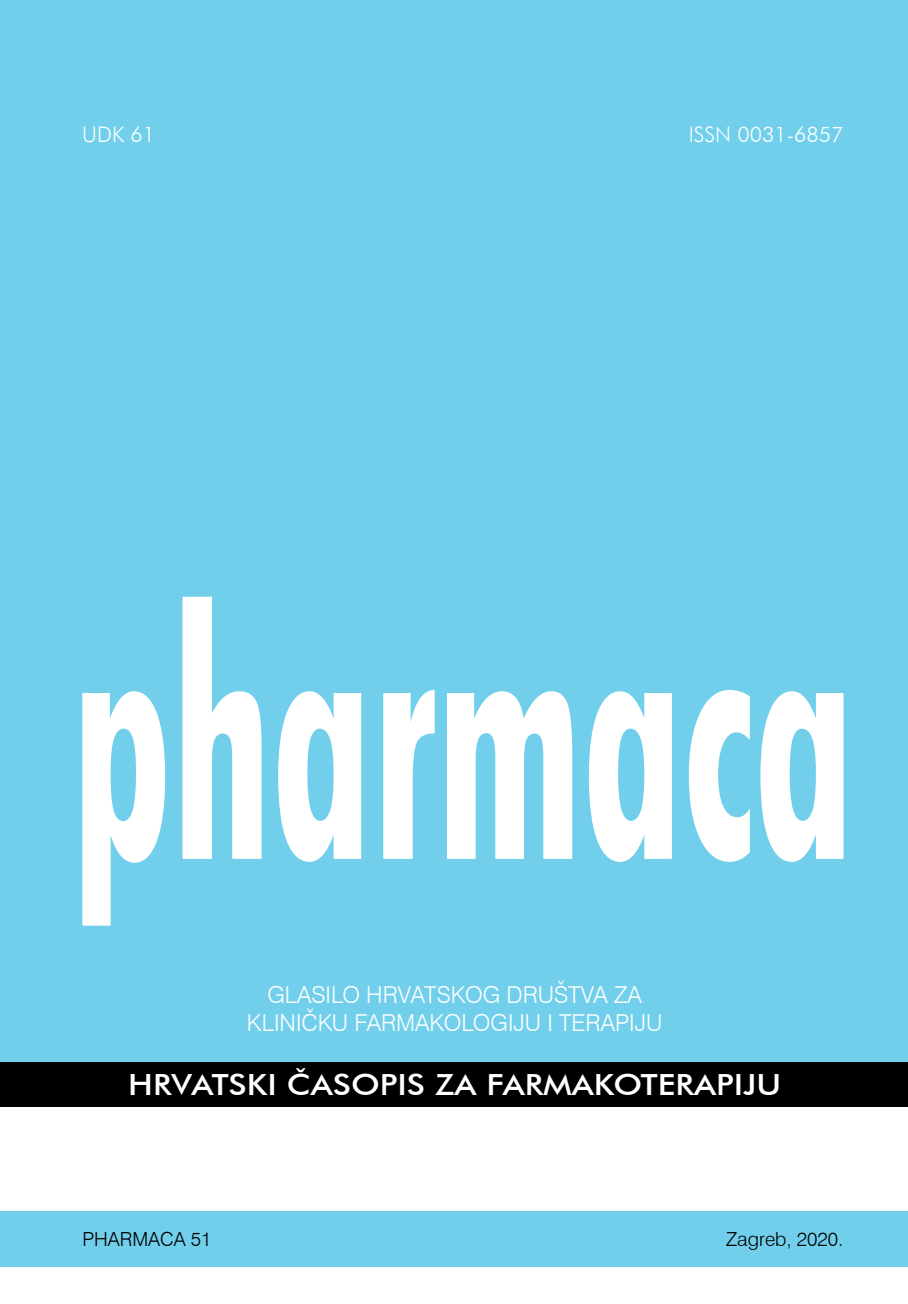
<style>
.page{position:relative;width:908px;height:1304px;background:#fff}
.page>*{position:absolute;margin:0;border:0;box-sizing:border-box;transform-origin:0 0}
.t1{font:500 29.2px "Futura BT";color:#fff;scale:1.14 1}
.t2{font:300 23.4px/28px "Swiss 721 BT";color:#fff;text-align:center}
.t3{font:300 21.4px "Futura BT";color:#fff}
.t4{font:300 19.4px "Swiss 721 BT";color:#000}
</style>
<div class="page">
<div style="left:0;top:0;width:907px;height:1062px;background:#71cfeb"></div>
<div style="left:0;top:1211px;width:907px;height:55px;background:#71cfeb"></div>
<svg style="left:82px;top:597px;width:761px;height:329px"></svg>
<div style="left:0;top:1062px;width:907px;height:44px;background:#000"></div>
<p class="t3" style="left:82px;top:121px;width:74px">UDK 61</p>
<p class="t3" style="left:688px;top:121px;width:156px">ISSN 0031-6857</p>
<p class="t2" style="left:247px;top:980px;width:416px">GLASILO HRVATSKOG DRUŠTVA ZA<br>KLINIČKU FARMAKOLOGIJU I TERAPIJU</p>
<p class="t1" style="left:128px;top:1067px;width:574px">HRVATSKI ČASOPIS ZA FARMAKOTERAPIJU</p>
<p class="t4" style="left:82px;top:1227px;width:131px">PHARMACA 51</p>
<p class="t4" style="left:726px;top:1227px;width:119px">Zagreb, 2020.</p>
</div>
